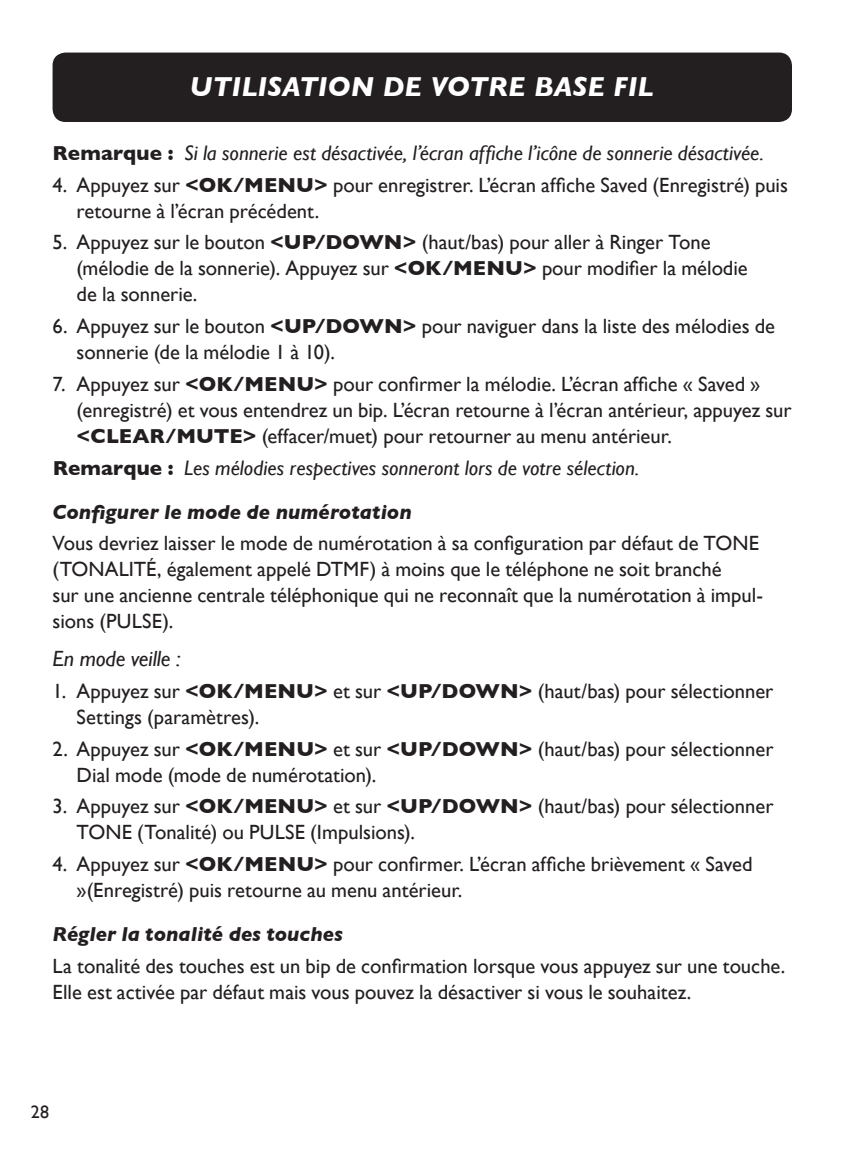
<style>
.page{position:relative;width:864px;height:1152px;background:#fff}
.page>*{position:absolute;margin:0;border:0;box-sizing:border-box;transform-origin:0 0}
.t1{font:italic 700 28px "Gill Sans";letter-spacing:-.005em;color:#fff}
.t2{font:italic 22px "Gill Sans";color:#231f20}
.t3{font:italic 21px "Gill Sans";color:#231f20}
.t4{font:20.6px/26px "Gill Sans";color:#231f20}
.t5{font:italic 700 20.6px "Gill Sans";color:#231f20}
.t6{font:18px "Gill Sans";color:#231f20}
.s1{font-weight:700;font-style:normal;font-size:20.6px}
.s2{font-weight:700}
</style>
<div class="page">
<div style="left:53px;top:53px;width:739px;height:69px;background:#231f20;border-radius:13px"></div>
<h1 class="t1" style="left:190px;top:70px;width:465px">UTILISATION DE VOTRE BASE FIL</h1>
<p class="t3" style="left:53px;top:141px;width:713px"><span class="s1">Remarque :</span> Si la sonnerie est désactivée, l’écran affiche l’icône de sonnerie désactivée.</p>
<p class="t4" style="left:77px;top:172px;width:713px;text-indent:-24px">4. Appuyez sur <span class="s2">&lt;OK/M EN U&gt;</span> pour enregistrer. L’écran affiche Saved (Enregistré) puis retourne à l’écran précédent.</p>
<p class="t4" style="left:53px;top:229px;width:311px">5. Appuyez sur le bouton <span class="s2">&lt;UP/DOWN</span></p>
<p class="t4" style="left:77px;top:229px;width:673px;text-indent:326px"><span class="s2">&gt;</span> (haut/bas) pour aller à Ringer Tone (mélodie de la sonnerie). Appuyez sur <span class="s2">&lt;OK/M EN U&gt;</span> pour modifier la mélodie de la sonnerie.</p>
<p class="t4" style="left:53px;top:313px;width:311px">6. Appuyez sur le bouton <span class="s2">&lt;UP/DOWN</span></p>
<p class="t4" style="left:403px;top:313px;width:374px"><span class="s2">&gt;</span> pour naviguer dans la liste des mélodies de</p>
<p class="t4" style="left:77px;top:339px;width:260px">sonnerie (de la mélodie 1 à 10).</p>
<p class="t4" style="left:77px;top:371px;width:717px;text-indent:-24px">7. Appuyez sur <span class="s2">&lt;OK/M EN U&gt;</span> pour confirmer la mélodie. L’écran affiche « Saved » (enregistré) et vous entendrez un bip. L’écran retourne à l’écran antérieur, appuyez sur <span class="s2">&lt;CLEAR/M UTE&gt;</span> (effacer/muet) pour retourner au menu antérieur.</p>
<p class="t3" style="left:53px;top:456px;width:588px"><span class="s1">Remarque :</span> Les mélodies respectives sonneront lors de votre sélection.</p>
<p class="t5" style="left:53px;top:500px;width:361px">Configurer le mode de numérotation</p>
<p class="t4" style="left:53px;top:530px;width:712px">Vous devriez laisser le mode de numérotation à sa configuration par défaut de TONE (TONALITÉ, également appelé DTMF) à moins que le téléphone ne soit branché<br>sur une ancienne centrale téléphonique qui ne reconnaît que la numérotation à impul&shy;sions (PULSE).</p>
<p class="t2" style="left:53px;top:646px;width:129px">En mode veille :</p>
<p class="t4" style="left:53px;top:678px;width:427px">1. Appuyez sur <span class="s2">&lt;OK/M EN U&gt;</span> et sur <span class="s2">&lt;UP/DOWN</span></p>
<p class="t4" style="left:519px;top:678px;width:256px"><span class="s2">&gt;</span> (haut/bas) pour sélectionner</p>
<p class="t4" style="left:77px;top:704px;width:184px">Settings (paramètres).</p>
<p class="t4" style="left:53px;top:735px;width:427px">2. Appuyez sur <span class="s2">&lt;OK/M EN U&gt;</span> et sur <span class="s2">&lt;UP/DOWN</span></p>
<p class="t4" style="left:519px;top:735px;width:256px"><span class="s2">&gt;</span> (haut/bas) pour sélectionner</p>
<p class="t4" style="left:77px;top:761px;width:301px">Dial mode (mode de numérotation).</p>
<p class="t4" style="left:53px;top:793px;width:427px">3. Appuyez sur <span class="s2">&lt;OK/M EN U&gt;</span> et sur <span class="s2">&lt;UP/DOWN</span></p>
<p class="t4" style="left:519px;top:793px;width:256px"><span class="s2">&gt;</span> (haut/bas) pour sélectionner</p>
<p class="t4" style="left:77px;top:819px;width:340px">TONE (Tonalité) ou PULSE (Impulsions).</p>
<p class="t4" style="left:77px;top:851px;width:677px;text-indent:-24px">4. Appuyez sur <span class="s2">&lt;OK/M EN U&gt;</span> pour confirmer. L’écran affiche brièvement « Saved »(Enregistré) puis retourne au menu antérieur.</p>
<p class="t5" style="left:53px;top:922px;width:292px">Régler la tonalité des touches</p>
<p class="t4" style="left:53px;top:952px;width:734px">La tonalité des touches est un bip de confirmation lorsque vous appuyez sur une touche.<br>Elle est activée par défaut mais vous pouvez la désactiver si vous le souhaitez.</p>
<p class="t6" style="left:31px;top:1101px;width:20px">28</p>
</div>
